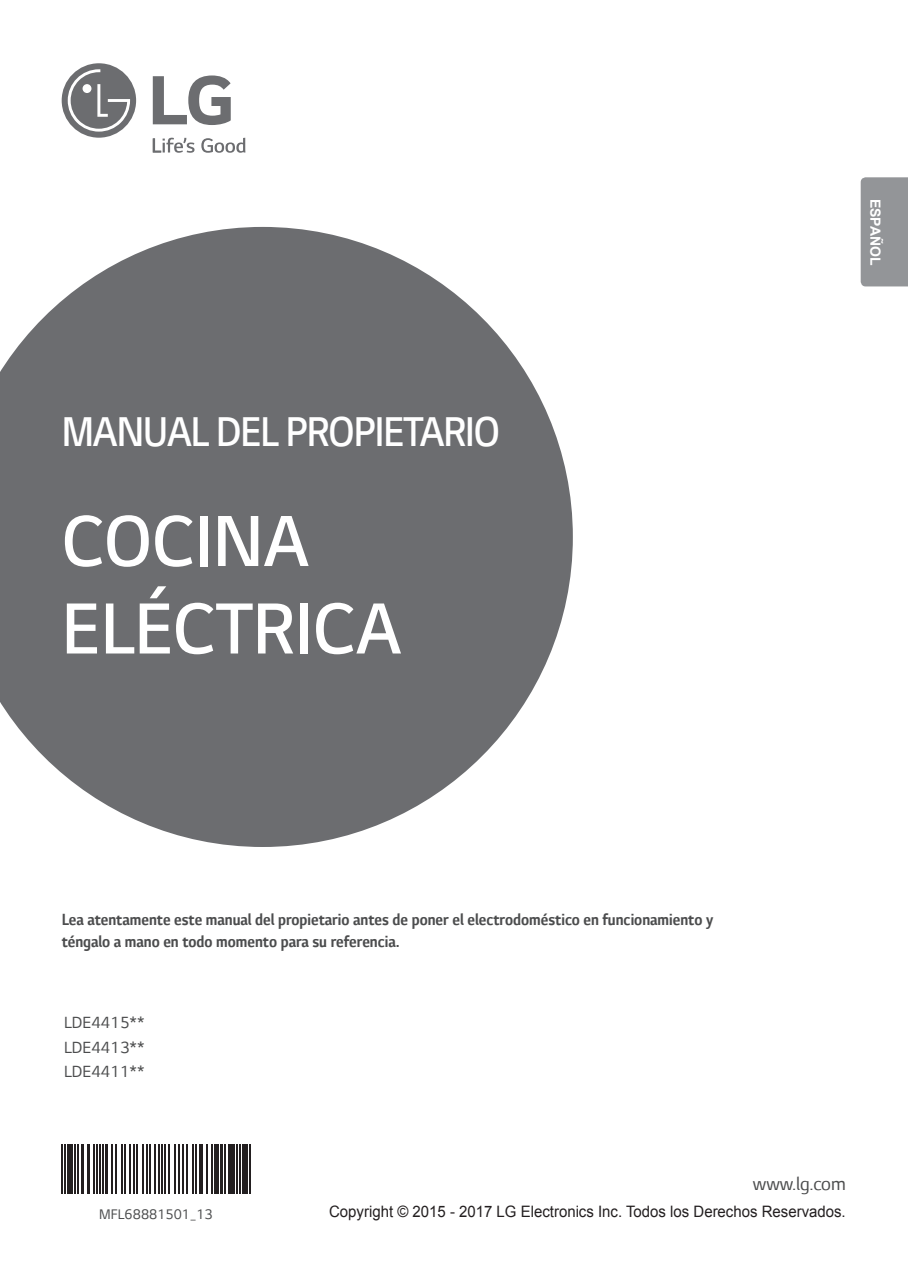
<style>
.page{position:relative;width:908px;height:1276px;background:#fff}
.page>*{position:absolute;margin:0;border:0;box-sizing:border-box;transform-origin:0 0}
.t1{font:300 82.25px/87.5px "LG Smart";color:#fff;scale:.95 1}
.t2{font:300 47.25px "LG Smart";letter-spacing:-.025em;color:#fff;scale:.9 1}
.t3{font:21px "LG Smart";color:#4b4c4d}
.t4{font:700 18.38px/22.8px "LG Smart";color:#4b4c4d;scale:.9 1}
.t5{font:18.38px/24.3px "LG Smart";color:#4b4c4d;text-align:justify}
.t6{font:15.75px "Arial";color:#231f20;scale:.95 1}
.t7{font:15.75px "LG Smart";color:#4b4c4d}
.t8{font:700 14px "Arial";color:#fff}
</style>
<div class="page">
<svg style="left:0;top:227px;width:573px;height:620px;fill:#6c6d70"></svg>
<div style="left:62px;top:63px;width:74px;height:75px;background:#6c6d70;border-radius:50%"></div>
<svg style="left:68px;top:69px;width:62px;height:63px"></svg>
<svg style="left:153px;top:138px;width:41px;height:15px"></svg>
<svg style="left:201px;top:138px;width:44px;height:15px"></svg>
<svg style="left:153px;top:75px;width:78px;height:50px"></svg>
<div style="left:860px;top:177px;width:48px;height:109px;background:#939598"></div>
<hr style="left:62px;top:1144px;width:1px;height:50px;background:#231f20">
<hr style="left:64px;top:1144px;width:2px;height:50px;background:#231f20">
<div style="left:67px;top:1144px;width:6px;height:50px;background:#231f20"></div>
<hr style="left:74px;top:1144px;width:2px;height:50px;background:#231f20">
<hr style="left:77px;top:1144px;width:1px;height:50px;background:#231f20">
<hr style="left:81px;top:1144px;width:3px;height:50px;background:#231f20">
<hr style="left:87px;top:1144px;width:2px;height:50px;background:#231f20">
<hr style="left:94px;top:1144px;width:1px;height:50px;background:#231f20">
<hr style="left:96px;top:1144px;width:2px;height:50px;background:#231f20">
<hr style="left:99px;top:1144px;width:1px;height:50px;background:#231f20">
<hr style="left:102px;top:1144px;width:1px;height:50px;background:#231f20">
<hr style="left:105px;top:1144px;width:2px;height:50px;background:#231f20">
<hr style="left:112px;top:1144px;width:1px;height:50px;background:#231f20">
<hr style="left:116px;top:1144px;width:1px;height:50px;background:#231f20">
<hr style="left:121px;top:1144px;width:2px;height:50px;background:#231f20">
<hr style="left:124px;top:1144px;width:1px;height:50px;background:#231f20">
<hr style="left:130px;top:1144px;width:1px;height:50px;background:#231f20">
<hr style="left:134px;top:1144px;width:1px;height:50px;background:#231f20">
<hr style="left:137px;top:1144px;width:1px;height:50px;background:#231f20">
<hr style="left:142px;top:1144px;width:1px;height:50px;background:#231f20">
<hr style="left:146px;top:1144px;width:2px;height:50px;background:#231f20">
<hr style="left:149px;top:1144px;width:1px;height:50px;background:#231f20">
<hr style="left:155px;top:1144px;width:1px;height:50px;background:#231f20">
<hr style="left:159px;top:1144px;width:1px;height:50px;background:#231f20">
<hr style="left:161px;top:1144px;width:2px;height:50px;background:#231f20">
<hr style="left:164px;top:1144px;width:2px;height:50px;background:#231f20">
<hr style="left:168px;top:1144px;width:2px;height:50px;background:#231f20">
<hr style="left:174px;top:1144px;width:1px;height:50px;background:#231f20">
<hr style="left:178px;top:1144px;width:1px;height:50px;background:#231f20">
<hr style="left:182px;top:1144px;width:2px;height:50px;background:#231f20">
<hr style="left:186px;top:1144px;width:2px;height:50px;background:#231f20">
<hr style="left:192px;top:1144px;width:1px;height:50px;background:#231f20">
<hr style="left:195px;top:1144px;width:1px;height:50px;background:#231f20">
<hr style="left:199px;top:1144px;width:1px;height:50px;background:#231f20">
<hr style="left:202px;top:1144px;width:1px;height:50px;background:#231f20">
<hr style="left:206px;top:1144px;width:1px;height:50px;background:#231f20">
<hr style="left:211px;top:1144px;width:2px;height:50px;background:#231f20">
<hr style="left:214px;top:1144px;width:4px;height:50px;background:#231f20">
<hr style="left:220px;top:1144px;width:2px;height:50px;background:#231f20">
<hr style="left:224px;top:1144px;width:1px;height:50px;background:#231f20">
<hr style="left:228px;top:1144px;width:1px;height:50px;background:#231f20">
<hr style="left:231px;top:1144px;width:4px;height:50px;background:#231f20">
<hr style="left:236px;top:1144px;width:2px;height:50px;background:#231f20">
<hr style="left:239px;top:1144px;width:1px;height:50px;background:#231f20">
<div style="left:242px;top:1144px;width:5px;height:50px;background:#231f20"></div>
<hr style="left:249px;top:1144px;width:1px;height:50px;background:#231f20">
<h2 class="t2" style="left:62px;top:406px;width:488px">MANUAL DEL PROPIETARIO</h2>
<h1 class="t1" style="left:62px;top:499px;width:359px">COCINA<br>ELÉCTRICA</h1>
<p class="t8" style="left:884px;top:199px;width:68px;rotate:90deg">ESPAÑOL</p>
<p class="t4" style="left:62px;top:908px;width:725px">Lea atentamente este manual del propietario antes de poner el electrodoméstico en funcionamiento y téngalo a mano en todo momento para su referencia.</p>
<p class="t5" style="left:64px;top:1011px;width:82px">LDE4415** LDE4413** LDE4411**</p>
<p class="t3" style="left:752px;top:1172px;width:94px">www.lg.com</p>
<p class="t7" style="left:99px;top:1206px;width:115px">MFL68881501_13</p>
<p class="t6" style="left:329px;top:1201px;width:545px">Copyright © 2015 - 2017 LG Electronics Inc. Todos los Derechos Reservados.</p>
</div>
